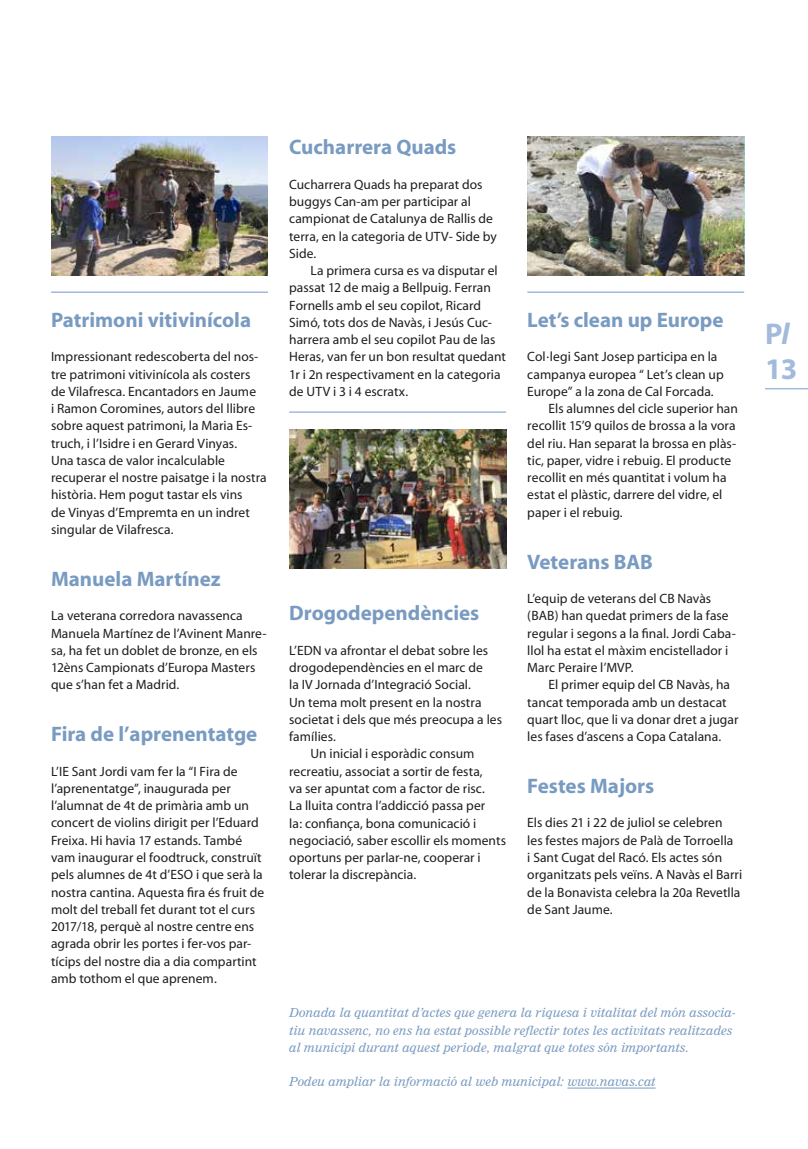
<style>
.page{position:relative;width:808px;height:1149px;background:#fff}
.page>*{position:absolute;margin:0;border:0;box-sizing:border-box;transform-origin:0 0}
.t1{font:700 30px "Myriad";color:#a2badc}
.t2{font:700 21px "Myriad";color:#799bc1}
.t3{font:13.5px/17.2px "Myriad";letter-spacing:.005em;color:#1d1d1b}
.t4{font:13.5px/17.2px "Nimrod Itlic";letter-spacing:.005em;color:#799bc1}
.s1{font-style:italic}
</style>
<div class="page">
<img style="left:51px;top:136px;width:217px;height:139px">
<hr style="left:289px;top:411px;width:217px;height:2px;background:#a2badc">
<hr style="left:51px;top:291px;width:217px;height:2px;background:#a2badc">
<hr style="left:527px;top:291px;width:217px;height:2px;background:#a2badc">
<img style="left:289px;top:429px;width:217px;height:139px">
<hr style="left:567px;top:1087px;width:89px;height:1px;background:#799bc1">
<img style="left:527px;top:136px;width:217px;height:139px">
<hr style="left:765px;top:388px;width:43px;height:1px;background:#a2badc">
<h2 class="t2" style="left:51px;top:309px;width:202px">Patrimoni vitivinícola</h2>
<p class="t3" style="left:51px;top:348px;width:217px">Impressionant redescoberta del nos&shy;tre patrimoni vitivinícola als costers de Vilafresca. Encantadors en Jaume<br>i Ramon Coromines, autors del llibre sobre aquest patrimoni, la Maria Es&shy;truch, i l’Isidre i en Gerard Vinyas.<br>Una tasca de valor incalculable recuperar el nostre paisatge i la nostra història. Hem pogut tastar els vins<br>de Vinyas d’Empremta en un indret singular de Vilafresca.</p>
<h2 class="t2" style="left:51px;top:567px;width:171px">Manuela Martínez</h2>
<p class="t3" style="left:51px;top:607px;width:217px">La veterana corredora navassenca Manuela Martínez de l’Avinent Manre&shy;sa, ha fet un doblet de bronze, en els 12èns Campionats d’Europa Masters que s’han fet a Madrid.</p>
<h2 class="t2" style="left:51px;top:723px;width:208px">Fira de l’aprenentatge</h2>
<p class="t3" style="left:51px;top:762px;width:215px">L’IE Sant Jordi vam fer la “I Fira de l’aprenentatge”, inaugurada per l’alumnat de 4t de primària amb un concert de violins dirigit per l’Eduard Freixa. Hi havia 17 estands. També vam inaugurar el foodtruck, construït pels alumnes de 4t d’ESO i que serà la nostra cantina. Aquesta fira és fruit de molt del treball fet durant tot el curs 2017/18, perquè al nostre centre ens agrada obrir les portes i fer-vos par&shy;tícips del nostre dia a dia compartint amb tothom el que aprenem.</p>
<h2 class="t2" style="left:289px;top:136px;width:169px">Cucharrera Quads</h2>
<p class="t3" style="left:289px;top:176px;width:209px">Cucharrera Quads ha preparat dos buggys Can-am per participar al campionat de Catalunya de Rallis de terra, en la categoria de UTV- Side by<br>Side.</p>
<p class="t3" style="left:289px;top:262px;width:218px;text-indent:21px">La primera cursa es va disputar el passat 12 de maig a Bellpuig. Ferran Fornells amb el seu copilot, Ricard Simó, tots dos de Navàs, i Jesús Cuc&shy;harrera amb el seu copilot Pau de las Heras, van fer un bon resultat quedant 1r i 2n respectivament en la categoria de UTV i 3 i 4 escratx.</p>
<h2 class="t2" style="left:289px;top:602px;width:192px">Drogodependències</h2>
<p class="t3" style="left:289px;top:642px;width:201px">L’EDN va afrontar el debat sobre les</p>
<p class="t3" style="left:289px;top:659px;width:195px">drogodependències en el marc de</p>
<p class="t3" style="left:289px;top:676px;width:183px">la IV Jornada d’Integració Social.</p>
<p class="t3" style="left:289px;top:694px;width:194px">Un tema molt present en la nostra</p>
<p class="t3" style="left:289px;top:711px;width:214px">societat i dels que més preocupa a les</p>
<p class="t3" style="left:289px;top:728px;width:48px">famílies.</p>
<p class="t3" style="left:310px;top:745px;width:166px">Un inicial i esporàdic consum</p>
<p class="t3" style="left:289px;top:763px;width:195px">recreatiu, associat a sortir de festa,</p>
<p class="t3" style="left:289px;top:780px;width:197px">va ser apuntat com a factor de risc.</p>
<p class="t3" style="left:289px;top:797px;width:198px">La lluita contra l’addicció passa per</p>
<p class="t3" style="left:289px;top:814px;width:189px">la: confiança, bona comunicació i</p>
<p class="t3" style="left:289px;top:832px;width:218px">negociació, saber escollir els moments</p>
<p class="t3" style="left:289px;top:849px;width:193px">oportuns per parlar-ne, cooperar i</p>
<p class="t3" style="left:289px;top:866px;width:129px">tolerar la discrepància.</p>
<h2 class="t2" style="left:527px;top:309px;width:198px">Let’s clean up Europe</h2>
<p class="t3" style="left:527px;top:348px;width:192px">Col·legi Sant Josep participa en la</p>
<p class="t3" style="left:527px;top:366px;width:198px">campanya europea “ Let’s clean up</p>
<p class="t3" style="left:527px;top:383px;width:188px">Europe” a la zona de Cal Forcada.</p>
<p class="t3" style="left:549px;top:400px;width:191px">Els alumnes del cicle superior han</p>
<p class="t3" style="left:527px;top:418px;width:210px">recollit 15’9 quilos de brossa a la vora</p>
<p class="t3" style="left:527px;top:435px;width:210px">del riu. Han separat la brossa en plàs-</p>
<p class="t3" style="left:527px;top:452px;width:205px">tic, paper, vidre i rebuig. El producte</p>
<p class="t3" style="left:527px;top:469px;width:201px">recollit en més quantitat i volum ha</p>
<p class="t3" style="left:527px;top:487px;width:197px">estat el plàstic, darrere del vidre, el</p>
<p class="t3" style="left:527px;top:504px;width:97px">paper i el rebuig.</p>
<h2 class="t2" style="left:527px;top:550px;width:127px">Veterans BAB</h2>
<p class="t3" style="left:527px;top:590px;width:210px">L’equip de veterans del CB Navàs (BAB) han quedat primers de la fase regular i segons a la final. Jordi Caba&shy;llol ha estat el màxim encistellador i<br>Marc Peraire l’MVP.</p>
<p class="t3" style="left:527px;top:676px;width:213px;text-indent:21px">El primer equip del CB Navàs, ha tancat temporada amb un destacat quart lloc, que li va donar dret a jugar les fases d’ascens a Copa Catalana.</p>
<h2 class="t2" style="left:527px;top:774px;width:129px">Festes Majors</h2>
<p class="t3" style="left:527px;top:814px;width:216px">Els dies 21 i 22 de juliol se celebren<br>les festes majors de Palà de Torroella<br>i Sant Cugat del Racó. Els actes són organitzats pels veïns. A Navàs el Barri de la Bonavista celebra la 20a Revetlla de Sant Jaume.</p>
<p class="t4" style="left:289px;top:1005px;width:448px">Donada la quantitat d’actes que genera la riquesa i vitalitat del món associa&shy;tiu navassenc, no ens ha estat possible reflectir totes les activitats realitzades al municipi durant aquest període, malgrat que totes són importants.</p>
<p class="t4" style="left:289px;top:1074px;width:368px">Podeu ampliar la informació al web municipal: www.navas.cat</p>
<h1 class="t1" style="left:765px;top:318px;width:26px">P<span class="s1">l</span></h1>
<h1 class="t1" style="left:765px;top:353px;width:34px">13</h1>
</div>
